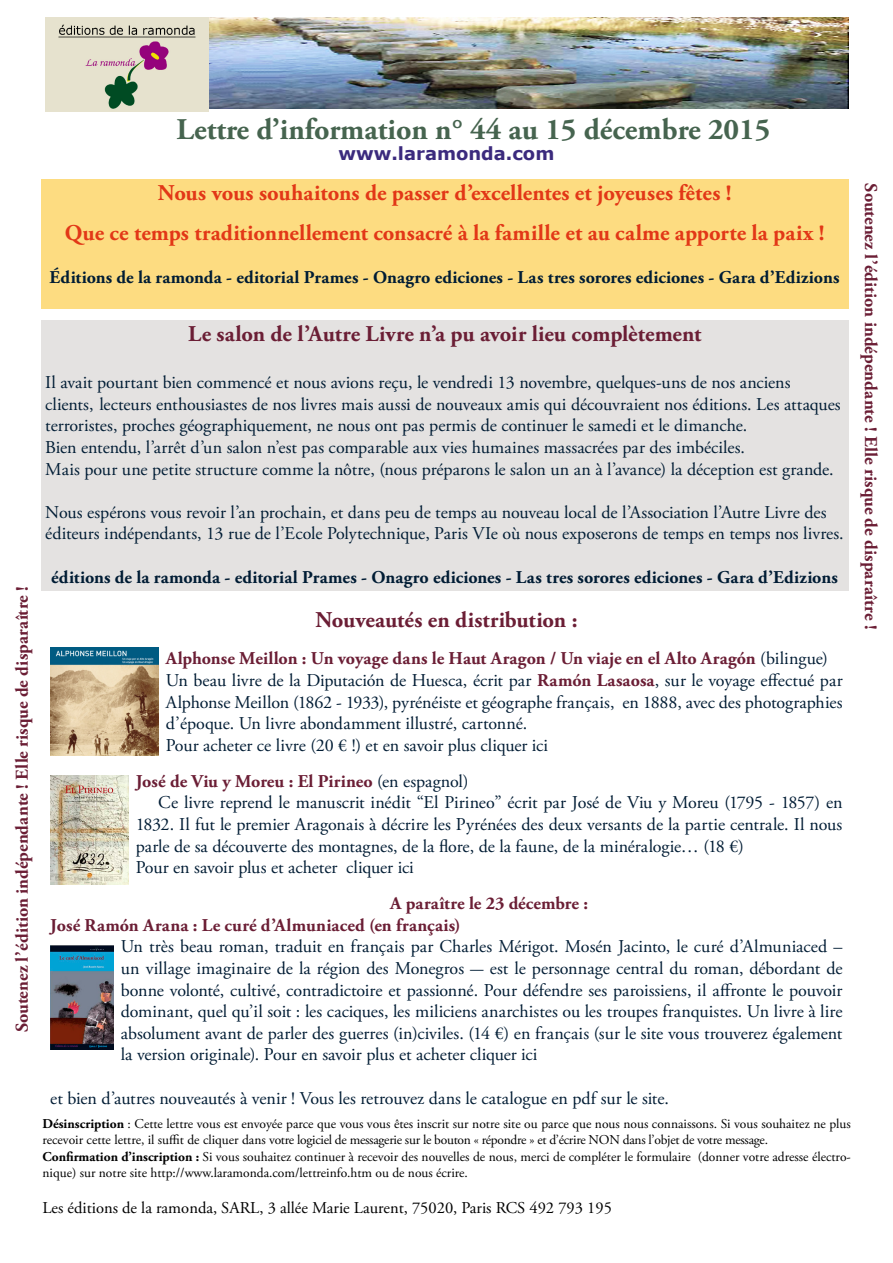
<style>
.page{position:relative;width:893px;height:1263px;background:#fff}
.page>*{position:absolute;margin:0;border:0;box-sizing:border-box;transform-origin:0 0}
.t1{font:700 30px "Adobe Garamond Pro";color:#46644f}
.t2{font:700 22.5px/39.6px "Adobe Garamond Pro";letter-spacing:.005em;color:#e23717;text-align:center}
.t3{font:700 22.5px "Adobe Garamond Pro";color:#6b1e35}
.t4{font:18px/21.6px "Adobe Garamond Pro";letter-spacing:-.005em;color:#001c34}
.t5{font:700 18px/21.6px "Adobe Garamond Pro";letter-spacing:.005em;color:#6b1e35}
.t6{font:700 18px "Adobe Garamond Pro";letter-spacing:.005em;color:#001c34}
.t7{font:700 18px "Verdana";color:#3b2a7d}
.t8{font:16.5px "Adobe Garamond Pro";color:#000}
.t9{font:13.5px/16.2px "Adobe Garamond Pro";color:#000}
.s1{font-weight:700;color:#6b1e35}
.s2{font-weight:400;color:#001c34}
.s3{font-weight:700}
</style>
<div class="page">
<img style="left:209px;top:17px;width:639px;height:92px">
<div style="left:41px;top:321px;width:807px;height:270px;background:#e4e2e1"></div>
<img style="left:46px;top:17px;width:163px;height:94px">
<img style="left:50px;top:647px;width:108px;height:108px">
<div style="left:41px;top:180px;width:807px;height:129px;background:#fddc81"></div>
<img style="left:50px;top:775px;width:78px;height:110px">
<img style="left:50px;top:945px;width:63px;height:104px">
<p class="t5" style="left:12px;top:1032px;width:448px;rotate:-90deg">Soutenez l’édition indépendante ! Elle risque de disparaître !</p>
<h1 class="t1" style="left:177px;top:112px;width:595px">Lettre d’information n° 44 au 15 décembre 2015</h1>
<p class="t7" style="left:339px;top:141px;width:217px">www.laramonda.com</p>
<p class="t2" style="left:65px;top:174px;width:761px">Nous vous souhaitons de passer d’excellentes et joyeuses fêtes !<br>Que ce temps traditionnellement consacré à la famille et au calme apporte la paix !</p>
<p class="t6" style="left:50px;top:267px;width:791px">Éditions de la ramonda - editorial Prames - Onagro ediciones - Las tres sorores ediciones - Gara d’Edizions</p>
<p class="t3" style="left:188px;top:321px;width:515px">Le salon de l’Autre Livre n’a pu avoir lieu complètement</p>
<p class="t4" style="left:45px;top:372px;width:797px">Il avait pourtant bien commencé et nous avions reçu, le vendredi 13 novembre, quelques-uns de nos anciens clients, lecteurs enthousiastes de nos livres mais aussi de nouveaux amis qui découvraient nos éditions. Les attaques terroristes, proches géographiquement, ne nous ont pas permis de continuer le samedi et le dimanche.<br>Bien entendu, l’arrêt d’un salon n’est pas comparable aux vies humaines massacrées par des imbéciles.<br>Mais pour une petite structure comme la nôtre, (nous préparons le salon un an à l’avance) la déception est grande.</p>
<p class="t4" style="left:45px;top:502px;width:800px">Nous espérons vous revoir l’an prochain, et dans peu de temps au nouveau local de l’Association l’Autre Livre des éditeurs indépendants, 13 rue de l’Ecole Polytechnique, Paris VIe où nous exposerons de temps en temps nos livres.</p>
<p class="t6" style="left:51px;top:566px;width:788px">éditions de la ramonda - editorial Prames - Onagro ediciones - Las tres sorores ediciones - Gara d’Edizions</p>
<p class="t3" style="left:315px;top:606px;width:264px">Nouveautés en distribution :</p>
<p class="t4" style="left:166px;top:648px;width:678px"><span class="s1">Alphonse Meillon : Un voyage dans le Haut Aragon / Un viaje en el Alto Aragón</span> (bilingue)<br>Un beau livre de la Diputación de Huesca, écrit par <span class="s1">Ramón Lasaosa</span>, sur le voyage effectué par Alphonse Meillon (1862 - 1933), pyrénéiste et géographe français, en 1888, avec des photographies d’époque. Un livre abondamment illustré, cartonné.<br>Pour acheter ce livre (20 € !) et en savoir plus cliquer ici</p>
<p class="t5" style="left:136px;top:770px;width:334px">José de Viu y Moreu : El Pirineo <span class="s2">(en espagnol)</span></p>
<p class="t4" style="left:158px;top:792px;width:686px">Ce livre reprend le manuscrit inédit “El Pirineo” écrit par José de Viu y Moreu (1795 - 1857) en</p>
<p class="t4" style="left:136px;top:814px;width:708px">1832. Il fut le premier Aragonais à décrire les Pyrénées des deux versants de la partie centrale. Il nous</p>
<p class="t4" style="left:136px;top:836px;width:609px">parle de sa découverte des montagnes, de la flore, de la faune, de la minéralogie… (18 €)</p>
<p class="t4" style="left:136px;top:857px;width:280px">Pour en savoir plus et acheter cliquer ici</p>
<p class="t5" style="left:50px;top:893px;width:539px;text-indent:340px">A paraître le 23 décembre :<br>José Ramón Arana : Le curé d’Almuniaced (en français)</p>
<p class="t4" style="left:121px;top:936px;width:723px;text-align:justify">Un très beau roman, traduit en français par Charles Mérigot. Mosén Jacinto, le curé d’Almuniaced – un village imaginaire de la région des Monegros - est le personnage central du roman, débordant de bonne volonté, cultivé, contradictoire et passionné. Pour défendre ses paroissiens, il affronte le pouvoir dominant, quel qu’il soit : les caciques, les miliciens anarchistes ou les troupes franquistes. Un livre à lire absolument avant de parler des guerres (in)civiles. (14 €) en français (sur le site vous trouverez également la version originale). Pour en savoir plus et acheter cliquer ici</p>
<p class="t4" style="left:50px;top:1088px;width:620px">et bien d’autres nouveautés à venir ! Vous les retrouvez dans le catalogue en pdf sur le site.</p>
<p class="t9" style="left:43px;top:1116px;width:810px"><span class="s3">Désinscription</span> : Cette lettre vous est envoyée parce que vous vous êtes inscrit sur notre site ou parce que nous nous connaissons. Si vous souhaitez ne plus recevoir cette lettre, il suffit de cliquer dans votre logiciel de messagerie sur le bouton « répondre » et d’écrire NON dans l’objet de votre message.<br><span class="s3">Confirmation d’inscription :</span> Si vous souhaitez continuer à recevoir des nouvelles de nous, merci de compléter le formulaire (donner votre adresse électro&shy;nique) sur notre site http://www.laramonda.com/lettreinfo.htm ou de nous écrire.</p>
<p class="t8" style="left:43px;top:1198px;width:571px">Les éditions de la ramonda, SARL, 3 allée Marie Laurent, 75020, Paris RCS 492 793 195</p>
<p class="t5" style="left:881px;top:183px;width:448px;rotate:90deg">Soutenez l’édition indépendante ! Elle risque de disparaître !</p>
</div>
